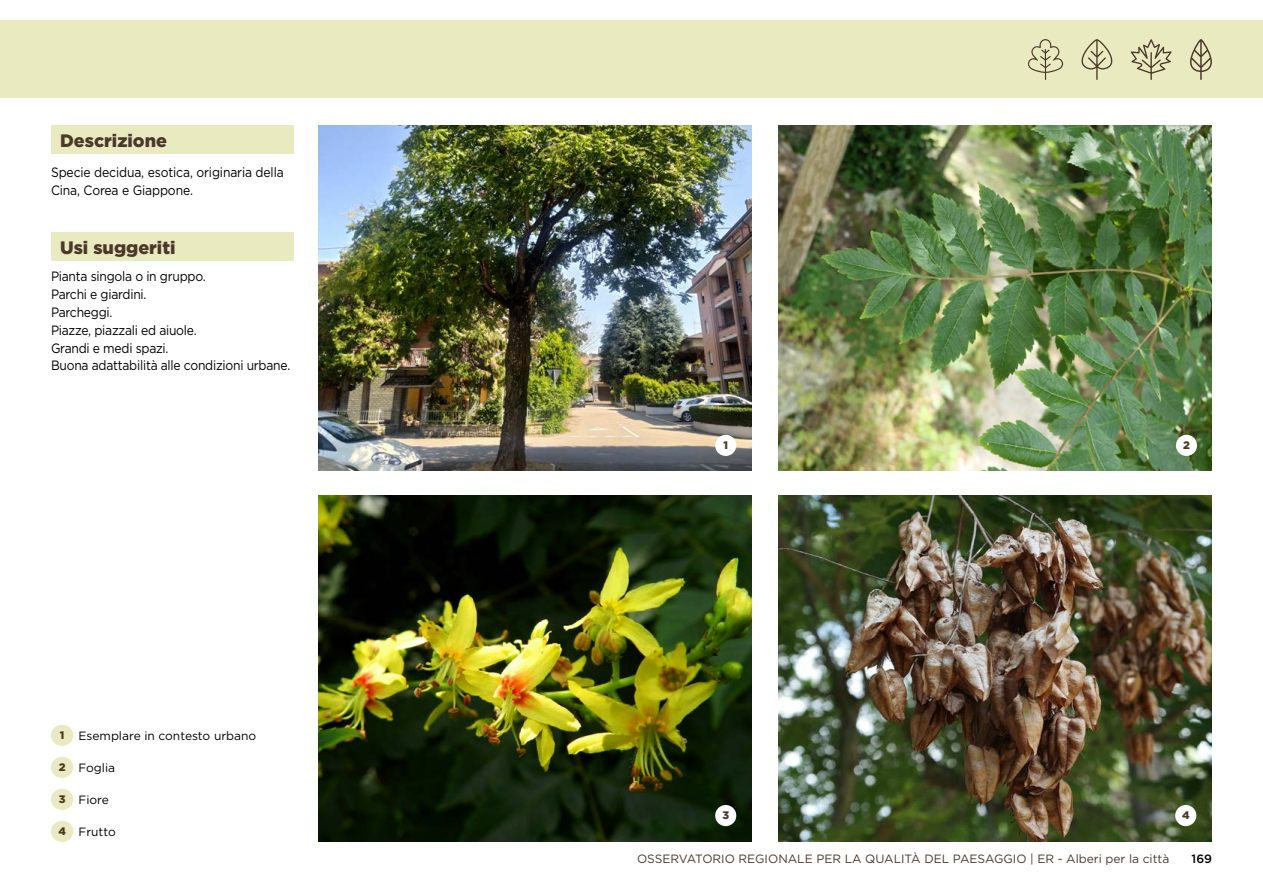
<style>
.page{position:relative;width:1263px;height:893px;background:#fff}
.page>*{position:absolute;margin:0;border:0;box-sizing:border-box;transform-origin:0 0}
.t1{font:900 18px "Gotham";color:#4b382b}
.t2{font:13.5px/18px "Gotham";letter-spacing:-.02em;color:#000;scale:.9 1}
.t3{font:12px "Gotham";color:#4b382b}
.t4{font:12px "Gotham";color:#000}
.t5{font:500 12px "Gotham";color:#000}
.t6{font:900 10.95px "Gotham";color:#4b382b}
.s1{font-weight:900;font-size:10.95px;color:#4b382b}
</style>
<div class="page">
<div style="left:0;top:20px;width:1263px;height:77px;background:#e9eac0"></div>
<svg style="left:1081px;top:39px;width:32px;height:41px"></svg>
<svg style="left:1131px;top:39px;width:40px;height:41px"></svg>
<svg style="left:1190px;top:39px;width:22px;height:41px"></svg>
<svg style="left:1028px;top:39px;width:35px;height:41px"></svg>
<img style="left:318px;top:125px;width:433px;height:346px">
<img style="left:779px;top:125px;width:433px;height:346px">
<img style="left:779px;top:496px;width:433px;height:345px">
<img style="left:318px;top:496px;width:433px;height:345px">
<div style="left:715px;top:435px;width:21px;height:21px;background:#fff;border-radius:50%"></div>
<div style="left:1176px;top:435px;width:21px;height:21px;background:#fff;border-radius:50%"></div>
<div style="left:715px;top:805px;width:21px;height:21px;background:#fff;border-radius:50%"></div>
<div style="left:1175px;top:805px;width:21px;height:21px;background:#fff;border-radius:50%"></div>
<div style="left:51px;top:725px;width:22px;height:21px;background:#e9eac0;border-radius:50%"></div>
<div style="left:51px;top:757px;width:22px;height:21px;background:#e9eac0;border-radius:50%"></div>
<div style="left:51px;top:789px;width:22px;height:21px;background:#e9eac0;border-radius:50%"></div>
<div style="left:51px;top:821px;width:22px;height:21px;background:#e9eac0;border-radius:50%"></div>
<div style="left:51px;top:232px;width:242px;height:29px;background:#e9eac0"></div>
<div style="left:51px;top:125px;width:242px;height:29px;background:#e9eac0"></div>
<h1 class="t1" style="left:60px;top:128px;width:108px">Descrizione</h1>
<p class="t2" style="left:51px;top:163px;width:260px">Specie decidua, esotica, originaria della<br>Cina, Corea e Giappone.</p>
<h1 class="t1" style="left:60px;top:235px;width:117px">Usi suggeriti</h1>
<p class="t2" style="left:51px;top:266px;width:267px">Pianta singola o in gruppo.<br>Parchi e giardini.<br>Parcheggi.<br>Piazze, piazzali ed aiuole.<br>Grandi e medi spazi.<br>Buona adattabilità alle condizioni urbane.</p>
<p class="t4" style="left:60px;top:728px;width:198px"><span class="s1">1</span> Esemplare in contesto urbano</p>
<p class="t4" style="left:59px;top:760px;width:58px"><span class="s1">2</span> Foglia</p>
<p class="t4" style="left:59px;top:792px;width:52px"><span class="s1">3</span> Fiore</p>
<p class="t6" style="left:58px;top:824px;width:9px">4</p>
<p class="t4" style="left:78px;top:824px;width:39px">Frutto</p>
<p class="t6" style="left:723px;top:438px;width:6px">1</p>
<p class="t6" style="left:1183px;top:438px;width:8px">2</p>
<p class="t6" style="left:722px;top:808px;width:8px">3</p>
<p class="t6" style="left:1182px;top:808px;width:9px">4</p>
<p class="t3" style="left:637px;top:851px;width:534px">OSSERVATORIO REGIONALE PER LA QUALITÀ DEL PAESAGGIO | ER - Alberi per la città</p>
<p class="t5" style="left:1191px;top:850px;width:22px">169</p>
</div>
